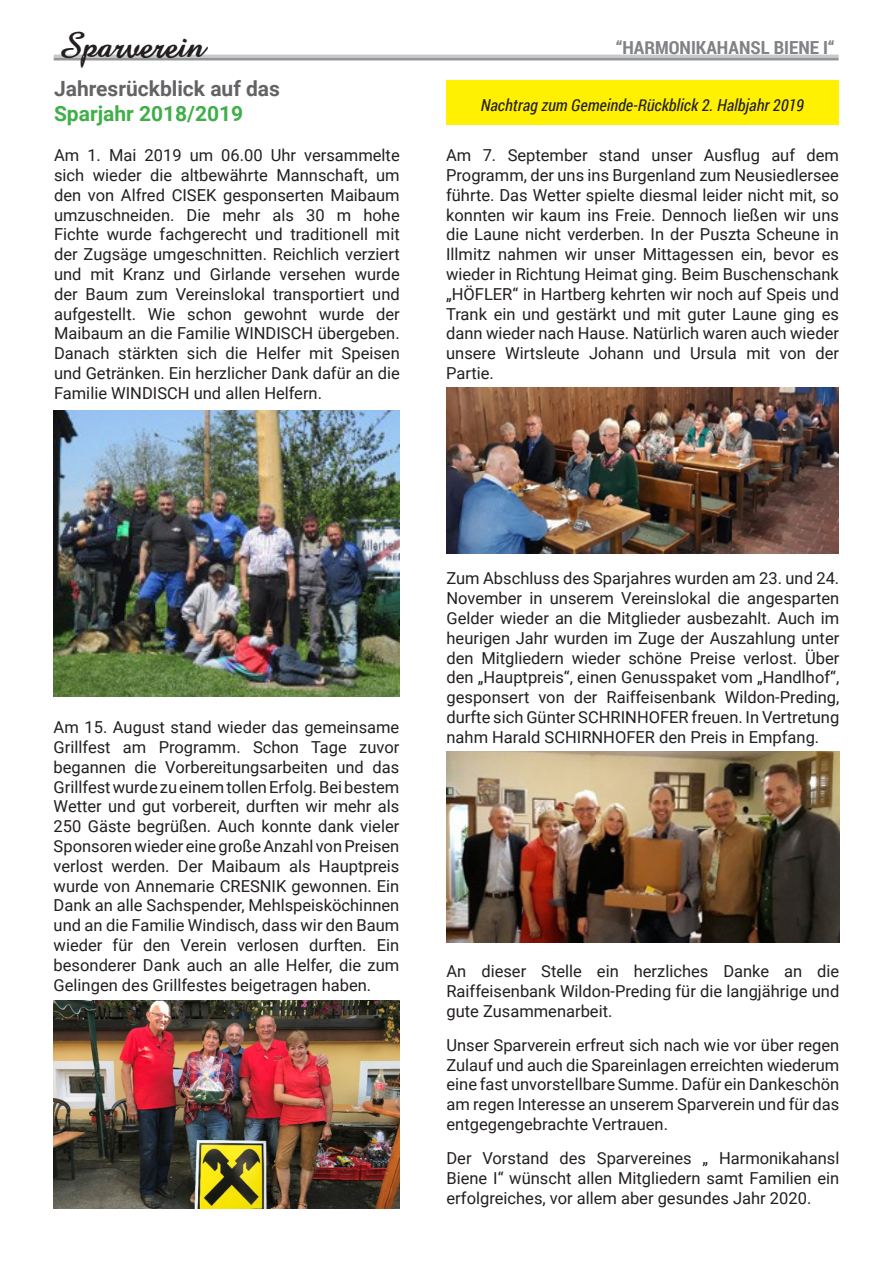
<style>
.page{position:relative;width:893px;height:1263px;background:#fff}
.page>*{position:absolute;margin:0;border:0;box-sizing:border-box;transform-origin:0 0}
.t1{font:700 36px "Amaze";color:#231f20;scale:1.05 1}
.t2{font:700 21px "Roboto";color:#636366}
.t3{font:700 21px "Roboto";color:#40ae49}
.t4{font:700 18px "Roboto Condensed";color:#808285;scale:1.05 1}
.t5{font:16.5px/19.8px "Roboto";color:#231f20;text-align:justify}
.t6{font:italic 16.5px "Roboto Condensed";color:#231f20}
</style>
<div class="page">
<div style="left:446px;top:80px;width:393px;height:45px;background:#fff101"></div>
<img style="left:54px;top:410px;width:345px;height:286px">
<hr style="left:54px;top:57px;width:785px;height:3px;background:#939598">
<hr style="left:54px;top:55px;width:785px;height:3px;background:#c7c8ca">
<img style="left:54px;top:1000px;width:345px;height:209px">
<img style="left:446px;top:388px;width:393px;height:165px">
<img style="left:446px;top:752px;width:393px;height:190px">
<p class="t1" style="left:58px;top:22px;width:141px">Sparverein</p>
<p class="t4" style="left:616px;top:35px;width:209px">“HARMONIKAHANSL BIENE I“</p>
<p class="t2" style="left:54px;top:74px;width:227px">Jahresrückblick auf das</p>
<p class="t3" style="left:54px;top:99px;width:191px">Sparjahr 2018/2019</p>
<p class="t6" style="left:481px;top:94px;width:325px">Nachtrag zum Gemeinde-Rückblick 2. Halbjahr 2019</p>
<p class="t5" style="left:54px;top:145px;width:347px">Am 1. Mai 2019 um 06.00 Uhr versammelte sich wieder die altbewährte Mannschaft, um den von Alfred CISEK gesponserten Maibaum umzuschneiden. Die mehr als 30 m hohe Fichte wurde fachgerecht und traditionell mit der Zugsäge umgeschnitten. Reichlich verziert und mit Kranz und Girlande versehen wurde der Baum zum Vereinslokal transportiert und aufgestellt. Wie schon gewohnt wurde der Maibaum an die Familie WINDISCH übergeben.<br>Danach stärkten sich die Helfer mit Speisen und Getränken. Ein herzlicher Dank dafür an die Familie WINDISCH und allen Helfern.</p>
<p class="t5" style="left:446px;top:145px;width:394px">Am 7. September stand unser Ausflug auf dem Programm, der uns ins Burgenland zum Neusiedlersee führte. Das Wetter spielte diesmal leider nicht mit, so konnten wir kaum ins Freie. Dennoch ließen wir uns die Laune nicht verderben. In der Puszta Scheune in Illmitz nahmen wir unser Mittagessen ein, bevor es wieder in Richtung Heimat ging. Beim Buschenschank „HÖFLER“ in Hartberg kehrten wir noch auf Speis und Trank ein und gestärkt und mit guter Laune ging es dann wieder nach Hause. Natürlich waren auch wieder unsere Wirtsleute Johann und Ursula mit von der Partie.</p>
<p class="t5" style="left:54px;top:717px;width:347px">Am 15. August stand wieder das gemeinsame Grillfest am Programm. Schon Tage zuvor begannen die Vorbereitungsarbeiten und das Grillfest wurde zu einem tollen Erfolg. Bei bestem Wetter und gut vorbereit, durften wir mehr als 250 Gäste begrüßen. Auch konnte dank vieler Sponsoren wieder eine große Anzahl von Preisen verlost werden. Der Maibaum als Hauptpreis wurde von Annemarie CRESNIK gewonnen. Ein Dank an alle Sachspender, Mehlspeisköchinnen und an die Familie Windisch, dass wir den Baum wieder für den Verein verlosen durften. Ein besonderer Dank auch an alle Helfer, die zum Gelingen des Grillfestes beigetragen haben.</p>
<p class="t5" style="left:446px;top:568px;width:394px">Zum Abschluss des Sparjahres wurden am 23. und 24.<br>November in unserem Vereinslokal die angesparten Gelder wieder an die Mitglieder ausbezahlt. Auch im heurigen Jahr wurden im Zuge der Auszahlung unter den Mitgliedern wieder schöne Preise verlost. Über den „Hauptpreis“, einen Genusspaket vom „Handlhof“, gesponsert von der Raiffeisenbank Wildon-Preding, durfte sich Günter SCHRINHOFER freuen. In Vertretung nahm Harald SCHIRNHOFER den Preis in Empfang.</p>
<p class="t5" style="left:446px;top:961px;width:394px">An dieser Stelle ein herzliches Danke an die Raiffeisenbank Wildon-Preding für die langjährige und gute Zusammenarbeit.</p>
<p class="t5" style="left:446px;top:1034px;width:394px">Unser Sparverein erfreut sich nach wie vor über regen Zulauf und auch die Spareinlagen erreichten wiederum eine fast unvorstellbare Summe. Dafür ein Dankeschön am regen Interesse an unserem Sparverein und für das entgegengebrachte Vertrauen.</p>
<p class="t5" style="left:446px;top:1148px;width:394px">Der Vorstand des Sparvereines „ Harmonikahansl Biene I“ wünscht allen Mitgliedern samt Familien ein erfolgreiches, vor allem aber gesundes Jahr 2020.</p>
</div>
